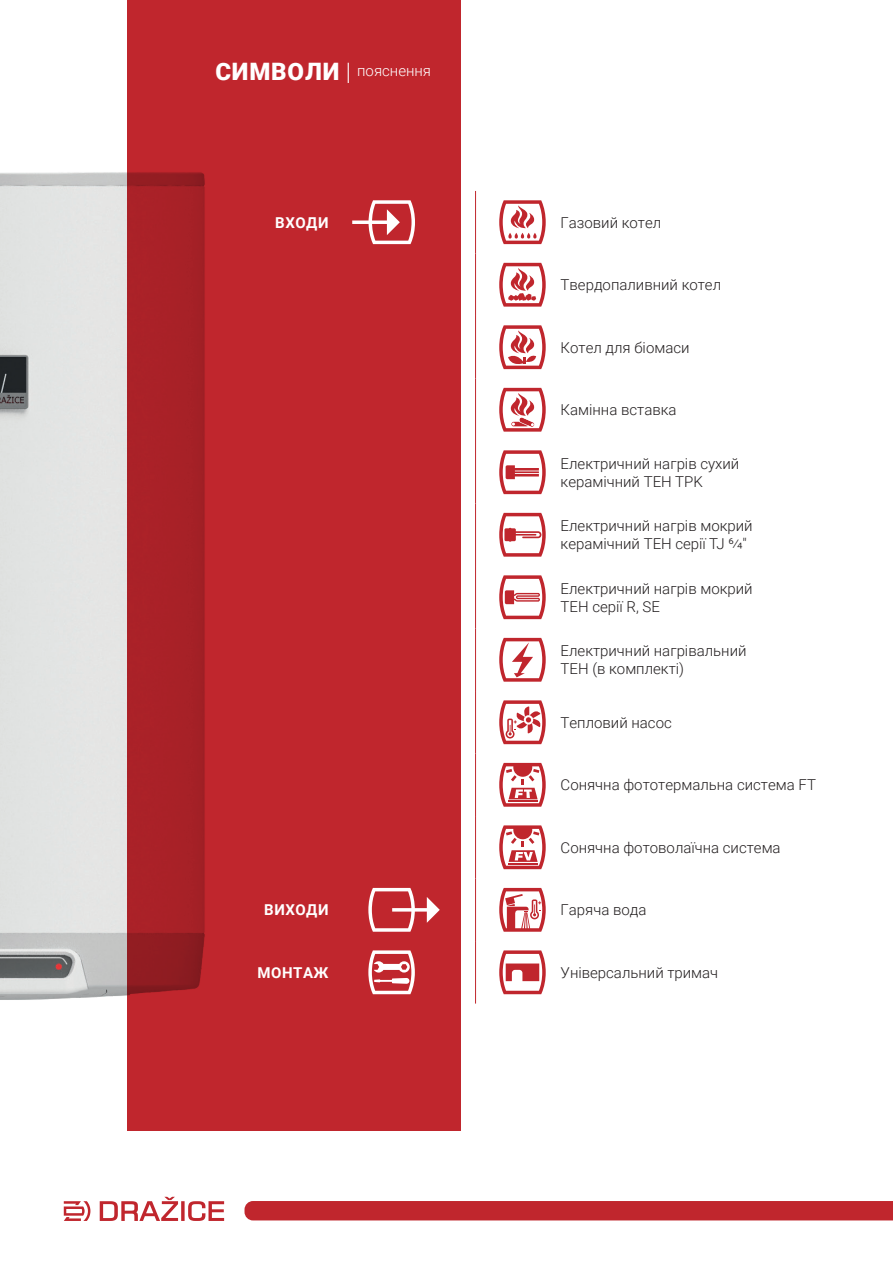
<style>
.page{position:relative;width:893px;height:1263px;background:#fff}
.page>*{position:absolute;margin:0;border:0;box-sizing:border-box;transform-origin:0 0}
.t1{font:300 15px/18px "Roboto";color:#231f20}
.t2{font:700 15px "Roboto";letter-spacing:.035em;color:#fff}
.t3{font:300 15px "Roboto";color:#fff}
.s1{font-weight:900;font-size:24px}
.s2{font-size:24px}
</style>
<div class="page">
<svg style="left:100px;top:1197px;width:124px;height:24px"></svg>
<svg style="left:64px;top:1201px;width:26px;height:20px"></svg>
<div style="left:244px;top:1201px;width:649px;height:19px;background:#c0262d"></div>
<img style="left:0;top:168px;width:128px;height:844px">
<svg style="left:128px;top:0;width:333px;height:1131px;background:#bb252b"></svg>
<hr style="left:475px;top:191px;width:1px;height:62px;background:#c0262d">
<hr style="left:475px;top:253px;width:1px;height:63px;background:#c0262d">
<hr style="left:475px;top:316px;width:1px;height:62px;background:#c0262d">
<hr style="left:475px;top:378px;width:1px;height:63px;background:#c0262d">
<hr style="left:475px;top:441px;width:1px;height:62px;background:#c0262d">
<hr style="left:475px;top:503px;width:1px;height:63px;background:#c0262d">
<hr style="left:475px;top:566px;width:1px;height:62px;background:#c0262d">
<hr style="left:475px;top:628px;width:1px;height:63px;background:#c0262d">
<hr style="left:475px;top:691px;width:1px;height:62px;background:#c0262d">
<hr style="left:475px;top:753px;width:1px;height:63px;background:#c0262d">
<hr style="left:475px;top:816px;width:1px;height:62px;background:#c0262d">
<hr style="left:475px;top:878px;width:1px;height:63px;background:#c0262d">
<hr style="left:475px;top:941px;width:1px;height:62px;background:#c0262d">
<svg style="left:352px;top:200px;width:63px;height:44px"></svg>
<svg style="left:499px;top:200px;width:47px;height:44px"></svg>
<svg style="left:499px;top:263px;width:47px;height:44px"></svg>
<svg style="left:499px;top:325px;width:47px;height:44px"></svg>
<svg style="left:499px;top:388px;width:47px;height:44px"></svg>
<svg style="left:499px;top:450px;width:47px;height:44px"></svg>
<svg style="left:499px;top:513px;width:47px;height:44px"></svg>
<svg style="left:499px;top:575px;width:47px;height:44px"></svg>
<svg style="left:499px;top:638px;width:47px;height:44px"></svg>
<svg style="left:499px;top:700px;width:47px;height:44px"></svg>
<svg style="left:499px;top:763px;width:47px;height:44px"></svg>
<svg style="left:499px;top:825px;width:47px;height:44px"></svg>
<svg style="left:368px;top:888px;width:72px;height:44px"></svg>
<svg style="left:499px;top:888px;width:47px;height:44px"></svg>
<svg style="left:368px;top:950px;width:47px;height:44px"></svg>
<svg style="left:499px;top:950px;width:47px;height:44px"></svg>
<p class="t3" style="left:215px;top:60px;width:217px"><span class="s1">СИМВОЛИ</span> <span class="s2">|</span> пояснення</p>
<p class="t2" style="left:275px;top:212px;width:55px">ВХОДИ</p>
<p class="t1" style="left:561px;top:213px;width:102px">Газовий котел</p>
<p class="t1" style="left:561px;top:275px;width:162px">Твердопаливний котел</p>
<p class="t1" style="left:561px;top:338px;width:130px">Котел для біомаси</p>
<p class="t1" style="left:561px;top:400px;width:117px">Камінна вставка</p>
<p class="t1" style="left:561px;top:454px;width:180px">Електричний нагрів сухий керамічний ТЕН TPK</p>
<p class="t1" style="left:561px;top:516px;width:194px">Електричний нагрів мокрий керамічний ТЕН серії TJ ⁶⁄₄″</p>
<p class="t1" style="left:561px;top:579px;width:194px">Електричний нагрів мокрий<br>ТЕН серії R, SE</p>
<p class="t1" style="left:561px;top:641px;width:187px">Електричний нагрівальний<br>ТЕН (в комплекті)</p>
<p class="t1" style="left:561px;top:713px;width:113px">Тепловий насос</p>
<p class="t1" style="left:561px;top:775px;width:257px">Сонячна фототермальна система FT</p>
<p class="t1" style="left:561px;top:838px;width:222px">Сонячна фотоволаїчна система</p>
<p class="t2" style="left:264px;top:899px;width:66px">ВИХОДИ</p>
<p class="t1" style="left:561px;top:900px;width:87px">Гаряча вода</p>
<p class="t2" style="left:257px;top:962px;width:73px">МОНТАЖ</p>
<p class="t1" style="left:561px;top:963px;width:159px">Універсальний тримач</p>
</div>
